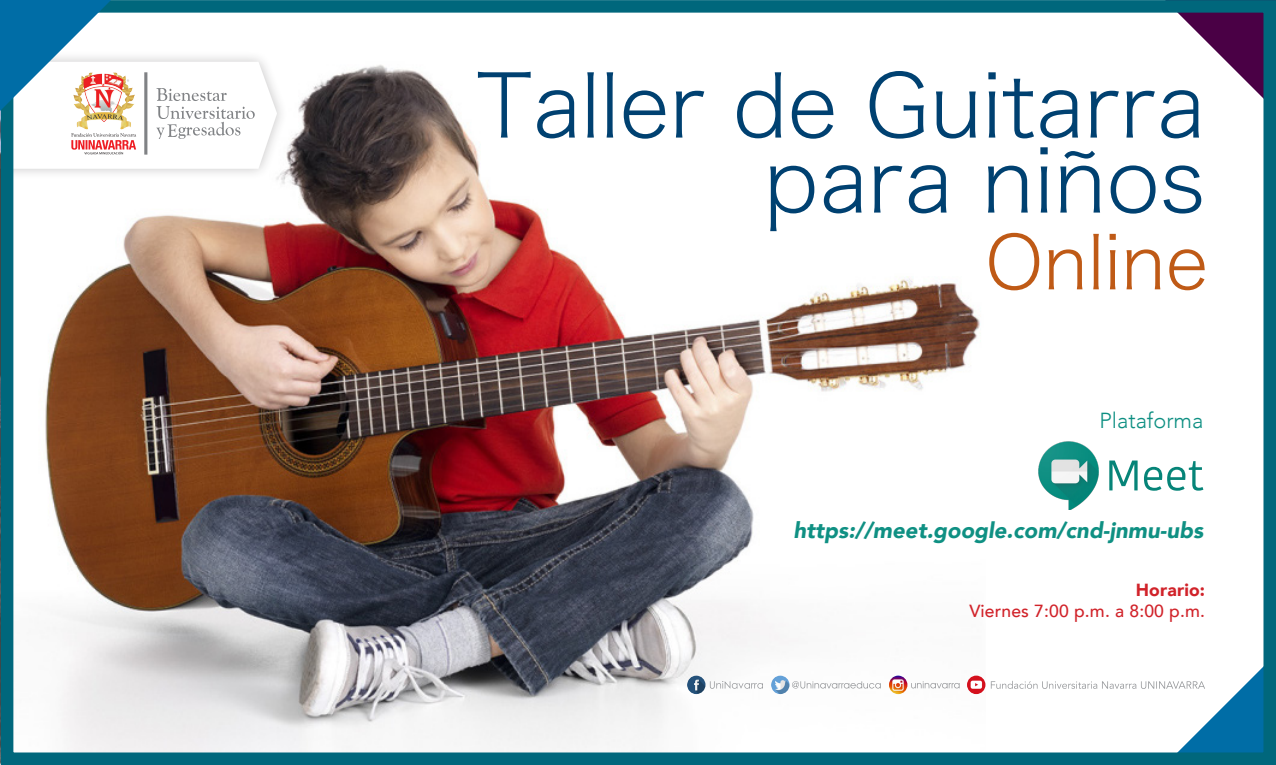
<style>
.page{position:relative;width:1276px;height:765px;background:#fff}
.page>*{position:absolute;margin:0;border:0;box-sizing:border-box;transform-origin:0 0}
.t1{font:86.88px/75px "Hiragino Sans W2";color:#004171;text-align:right}
.t2{font:73.88px "Hiragino Sans W2";color:#bf5a16}
.t3{font:italic 900 22.12px "Avenir";color:#0f9083}
.t4{font:300 21.75px "Avenir";color:#0d8f82}
.t5{font:500 17.5px "Avenir";letter-spacing:.01em;color:#d1232a}
.t6{font:900 17.5px "Avenir";letter-spacing:.01em;color:#d1232a}
</style>
<div class="page">
<svg style="left:1178px;top:13px;width:85px;height:85px"></svg>
<img style="left:0;top:64px;width:985px;height:701px">
<div style="left:0;top:50px;width:288px;height:131px;background:#231f20;opacity:.5"></div>
<svg style="left:911px;top:681px;width:48px;height:7px"></svg>
<svg style="left:792px;top:681px;width:89px;height:8px"></svg>
<svg style="left:710px;top:681px;width:53px;height:8px"></svg>
<img style="left:687px;top:676px;width:18px;height:18px;border-radius:9px">
<img style="left:771px;top:676px;width:18px;height:18px;border-radius:9px">
<img style="left:889px;top:676px;width:18px;height:18px;border-radius:9px">
<img style="left:967px;top:676px;width:18px;height:18px;border-radius:9px">
<img style="left:1039px;top:441px;width:59px;height:69px">
<svg style="left:1109px;top:461px;width:94px;height:30px"></svg>
<svg style="left:991px;top:667px;width:272px;height:85px"></svg>
<div style="left:1px;top:0;width:1275px;height:765px;border:12px solid #00677c"></div>
<svg style="left:0;top:0;width:277px;height:169px"></svg>
<p class="t1" style="left:477px;top:62px;width:730px">Taller de Guitarra para niños</p>
<p class="t2" style="left:985px;top:197px;width:224px">Online</p>
<p class="t4" style="left:1099px;top:408px;width:105px">Plataforma</p>
<p class="t3" style="left:793px;top:513px;width:411px">https://meet.google.com/cnd-jnmu-ubs</p>
<p class="t6" style="left:1136px;top:575px;width:71px">Horario:</p>
<p class="t5" style="left:969px;top:595px;width:237px">Viernes 7:00 p.m. a 8:00 p.m.</p>
</div>
